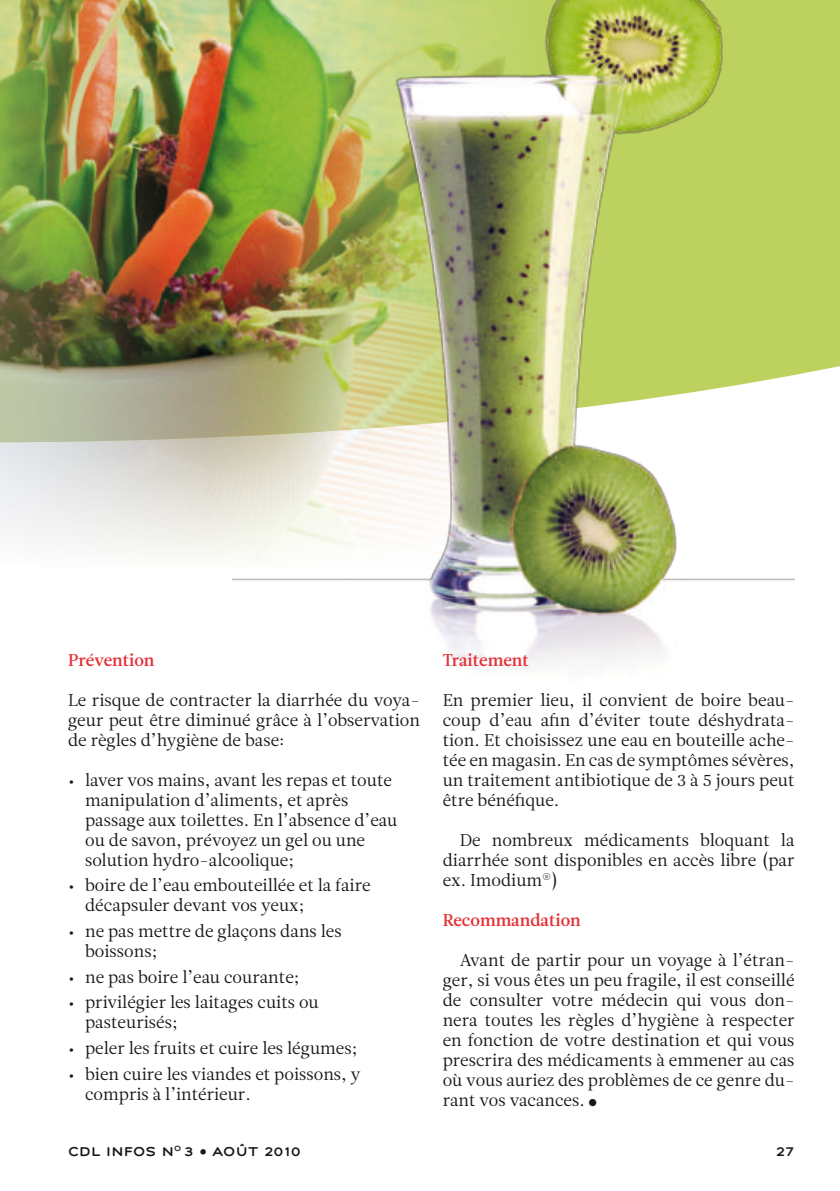
<style>
.page{position:relative;width:840px;height:1191px;background:#fff}
.page>*{position:absolute;margin:0;border:0;box-sizing:border-box;transform-origin:0 0}
.t1{font:17px/20px "Leitura News Roman 1";color:#1a171c}
.t2{font:17px "Leitura News Roman 3";color:#e53138}
.t3{font:700 14px "Montag";letter-spacing:.015em;color:#1a171c}
</style>
<div class="page">
<div style="left:794px;top:0;width:45px;height:375px;background:#bcd15e"></div>
<img style="left:0;top:0;width:232px;height:442px">
<img style="left:232px;top:0;width:562px;height:662px">
<p class="t2" style="left:68px;top:649px;width:88px">Prévention</p>
<p class="t1" style="left:68px;top:690px;width:353px;text-align:justify">Le risque de contracter la diarrhée du voya&shy;geur peut être diminué grâce à l’observation de règles d’hygiène de base:</p>
<p class="t1" style="left:85px;top:770px;width:313px;text-indent:-17px">• laver vos mains, avant les repas et toute manipulation d’aliments, et après passage aux toilettes. En l’absence d’eau ou de savon, prévoyez un gel ou une solution hydro-alcoolique;</p>
<p class="t1" style="left:85px;top:875px;width:287px;text-indent:-17px">• boire de l’eau embouteillée et la faire décapsuler devant vos yeux;</p>
<p class="t1" style="left:85px;top:921px;width:258px;text-indent:-17px">• ne pas mettre de glaçons dans les boissons;</p>
<p class="t1" style="left:68px;top:967px;width:233px">• ne pas boire l’eau courante;</p>
<p class="t1" style="left:85px;top:992px;width:235px;text-indent:-17px">• privilégier les laitages cuits ou pasteurisés;</p>
<p class="t1" style="left:68px;top:1038px;width:291px">• peler les fruits et cuire les légumes;</p>
<p class="t1" style="left:85px;top:1064px;width:277px;text-indent:-17px">• bien cuire les viandes et poissons, y compris à l’intérieur.</p>
<p class="t2" style="left:442px;top:649px;width:88px">Traitement</p>
<p class="t1" style="left:442px;top:690px;width:353px;text-align:justify">En premier lieu, il convient de boire beau&shy;coup d’eau afin d’éviter toute déshydrata&shy;tion. Et choisissez une eau en bouteille ache&shy;tée en magasin. En cas de symptômes sévères, un traitement antibiotique de 3 à 5 jours peut être bénéfique.</p>
<p class="t1" style="left:442px;top:830px;width:353px;text-align:justify;text-indent:17px">De nombreux médicaments bloquant la diarrhée sont disponibles en accès libre (par ex. Imodium<sup>®</sup>)</p>
<p class="t2" style="left:442px;top:909px;width:139px">Recommandation</p>
<p class="t1" style="left:442px;top:950px;width:353px;text-align:justify;text-indent:17px">Avant de partir pour un voyage à l’étran&shy;ger, si vous êtes un peu fragile, il est conseillé de consulter votre médecin qui vous don&shy;nera toutes les règles d’hygiène à respecter en fonction de votre destination et qui vous prescrira des médicaments à emmener au cas où vous auriez des problèmes de ce genre du&shy;rant vos vacances. ●</p>
<p class="t3" style="left:68px;top:1143px;width:12px">CDL</p>
<p class="t3" style="left:106px;top:1143px;width:196px">I NFOS N <sup>O</sup> 3 • AOÛT 2010</p>
<p class="t3" style="left:775px;top:1143px;width:20px">27</p>
</div>
